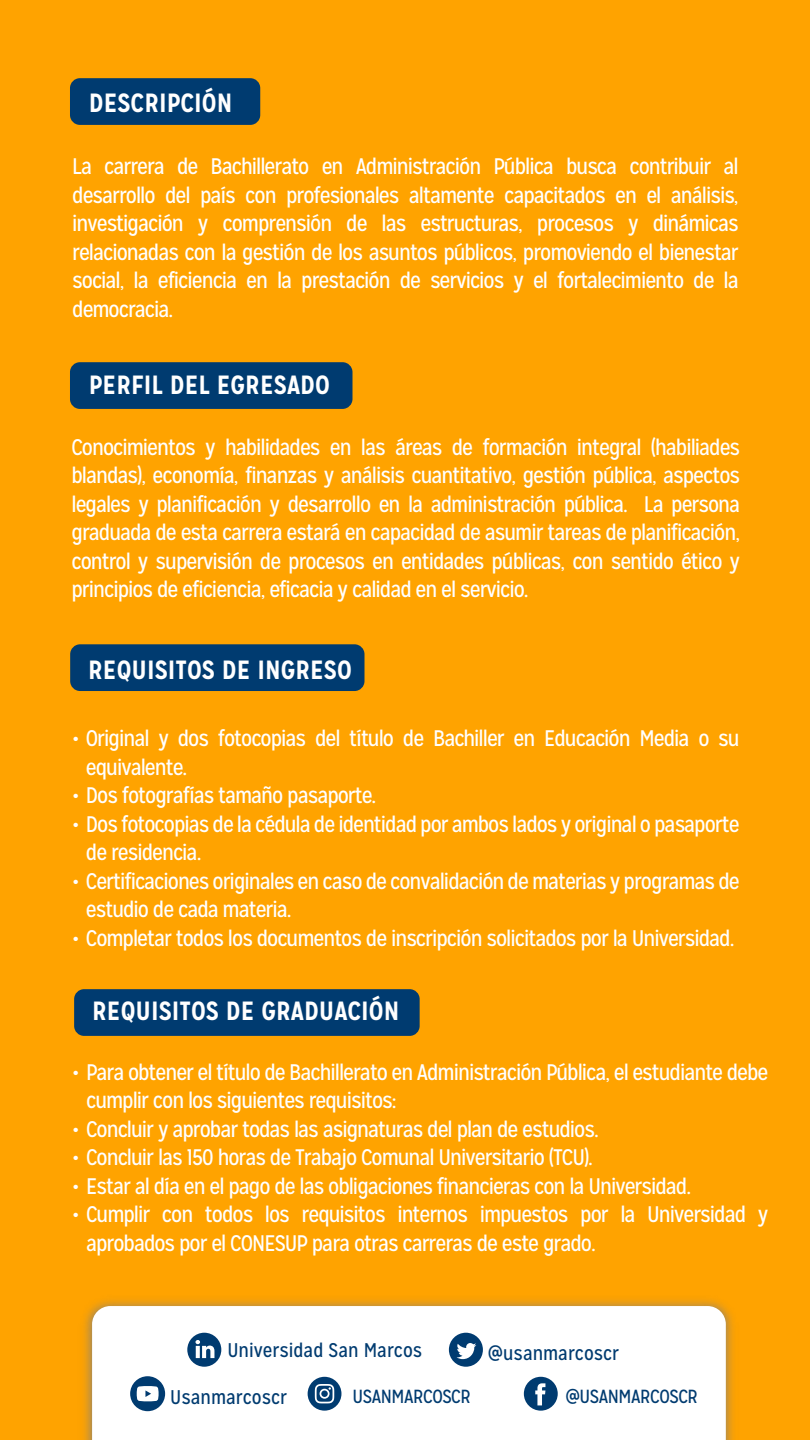
<style>
.page{position:relative;width:810px;height:1440px;background:#ffa300}
.page>*{position:absolute;margin:0;border:0;box-sizing:border-box;transform-origin:0 0}
.t1{font:700 26.33px "Mission Gothic";color:#fff}
.t2{font:22.5px/28.5px "Mission Gothic";letter-spacing:-.045em;color:#fff}
.t3{font:19.8px "Mission Gothic";color:#003b70}
.t4{font:18.98px "Mission Gothic";letter-spacing:-.025em;color:#003b70}
</style>
<div class="page">
<div style="left:70px;top:362px;width:282px;height:47px;background:#003b70;border-radius:10px"></div>
<div style="left:70px;top:78px;width:190px;height:47px;background:#003b70;border-radius:10px"></div>
<img style="left:84px;top:1300px;width:649px;height:140px">
<div style="left:92px;top:1306px;width:634px;height:134px;background:#fff"></div>
<svg style="left:308px;top:1377px;width:33px;height:34px"></svg>
<svg style="left:524px;top:1377px;width:34px;height:34px"></svg>
<svg style="left:130px;top:1376px;width:35px;height:35px"></svg>
<svg style="left:449px;top:1333px;width:34px;height:34px"></svg>
<svg style="left:187px;top:1333px;width:34px;height:34px"></svg>
<div style="left:70px;top:644px;width:294px;height:47px;background:#003b70;border-radius:10px"></div>
<div style="left:74px;top:989px;width:346px;height:47px;background:#003b70;border-radius:10px"></div>
<p class="t1" style="left:89px;top:86px;width:145px">DESCRIPCIÓN</p>
<p class="t2" style="left:72px;top:152px;width:668px;text-align:justify">La carrera de Bachillerato en Administración Pública busca contribuir al desarrollo del país con profesionales altamente capacitados en el análisis, investigación y comprensión de las estructuras, procesos y dinámicas relacionadas con la gestión de los asuntos públicos, promoviendo el bienestar social, la eficiencia en la prestación de servicios y el fortalecimiento de la democracia.</p>
<p class="t1" style="left:89px;top:368px;width:243px">PERFIL DEL EGRESADO</p>
<p class="t2" style="left:71px;top:433px;width:670px;text-align:justify">Conocimientos y habilidades en las áreas de formación integral (habiliades blandas), economía, finanzas y análisis cuantitativo, gestión pública, aspectos legales y planificación y desarrollo en la administración pública. La persona graduada de esta carrera estará en capacidad de asumir tareas de planificación, control y supervisión de procesos en entidades públicas, con sentido ético y principios de eficiencia, eficacia y calidad en el servicio.</p>
<p class="t1" style="left:88px;top:653px;width:265px">REQUISITOS DE INGRESO</p>
<p class="t2" style="left:86px;top:724px;width:655px;text-indent:-13px">• Original y dos fotocopias del título de Bachiller en Educación Media o su equivalente.</p>
<p class="t2" style="left:72px;top:781px;width:305px">• Dos fotografías tamaño pasaporte.</p>
<p class="t2" style="left:86px;top:810px;width:655px;text-indent:-13px">• Dos fotocopias de la cédula de identidad por ambos lados y original o pasaporte de residencia.</p>
<p class="t2" style="left:86px;top:867px;width:655px;text-indent:-13px">• Certificaciones originales en caso de convalidación de materias y programas de estudio de cada materia.</p>
<p class="t2" style="left:72px;top:924px;width:664px">• Completar todos los documentos de inscripción solicitados por la Universidad.</p>
<p class="t1" style="left:92px;top:995px;width:309px">REQUISITOS DE GRADUACIÓN</p>
<p class="t2" style="left:86px;top:1058px;width:684px;text-indent:-13px">• Para obtener el título de Bachillerato en Administración Pública, el estudiante debe cumplir con los siguientes requisitos:</p>
<p class="t2" style="left:73px;top:1115px;width:528px">• Concluir y aprobar todas las asignaturas del plan de estudios.</p>
<p class="t2" style="left:73px;top:1143px;width:522px">• Concluir las 150 horas de Trabajo Comunal Universitario (TCU).</p>
<p class="t2" style="left:73px;top:1172px;width:620px">• Estar al día en el pago de las obligaciones financieras con la Universidad.</p>
<p class="t2" style="left:86px;top:1200px;width:684px;text-indent:-13px">• Cumplir con todos los requisitos internos impuestos por la Universidad y aprobados por el CONESUP para otras carreras de este grado.</p>
<p class="t3" style="left:227px;top:1338px;width:196px">Universidad San Marcos</p>
<p class="t3" style="left:488px;top:1341px;width:133px">@usanmarcoscr</p>
<p class="t3" style="left:170px;top:1385px;width:118px">Usanmarcoscr</p>
<p class="t4" style="left:353px;top:1385px;width:120px">USANMARCOSCR</p>
<p class="t4" style="left:565px;top:1385px;width:134px">@USANMARCOSCR</p>
</div>
